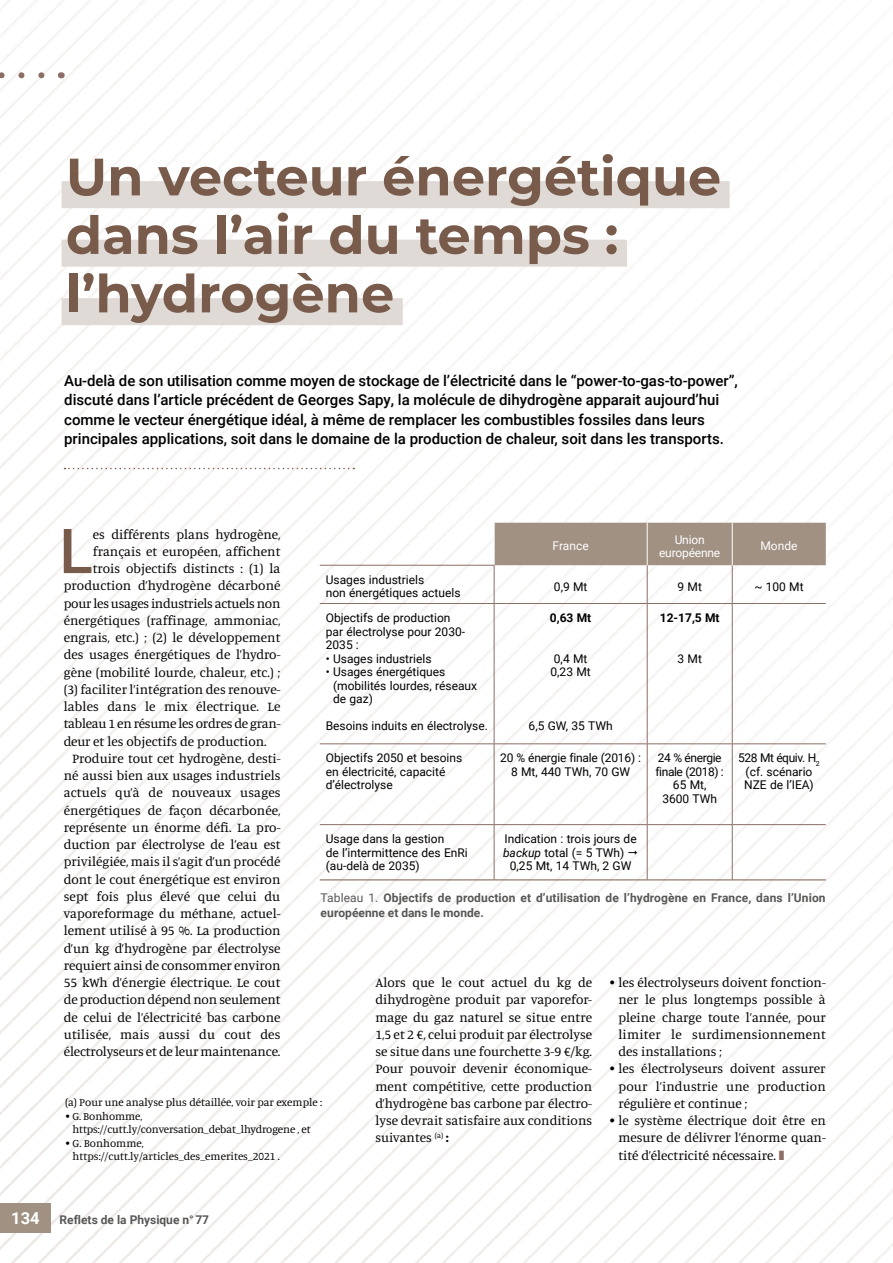
<style>
.page{position:relative;width:893px;height:1263px;background:#fff}
.page>*{position:absolute;margin:0;border:0;box-sizing:border-box;transform-origin:0 0}
.t1{font:500 62.1px "Roboto";color:#795b4b}
.t2{font:700 52.5px/58.5px "Montserrat";color:#795b4b}
.t3{font:500 15px/19.5px "Roboto";color:#000}
.t4{font:13.5px/17.2px "Manuale";color:#000;text-align:justify}
.t5{font:13.5px "Manuale";letter-spacing:-.02em;color:#000}
.t6{font:12px/13.5px "Roboto";color:#000}
.t7{font:700 12px/15px "Roboto";letter-spacing:.01em;color:#575756}
.t8{font:12px/13.5px "Roboto";letter-spacing:-.035em;color:#000;text-align:center}
.t9{font:12px/13.5px "Roboto";letter-spacing:-.015em;color:#fff;text-align:center}
.t10{font:700 12px "Roboto";color:#000}
.t11{font:11.25px/13.5px "Manuale";color:#000}
.s1{font-style:italic}
.s2{font-weight:400}
.s3{font-weight:700}
.s4{color:#8b6f65}
.s5{font-size:16.5px;color:#fff}
</style>
<div class="page">
<img style="left:0;top:0;width:893px;height:1263px">
<svg style="left:0;top:72px;width:51px;height:6px"></svg>
<div style="left:0;top:1203px;width:51px;height:30px;background:#a09183"></div>
<div style="left:62px;top:181px;width:668px;height:27px;background:#e0dad6"></div>
<div style="left:62px;top:240px;width:565px;height:27px;background:#e0dad6"></div>
<div style="left:62px;top:298px;width:341px;height:27px;background:#e0dad6"></div>
<div style="left:495px;top:523px;width:331px;height:42px;background:#a09183"></div>
<hr style="left:320px;top:880px;width:174px;height:1px;background:#795b4b">
<hr style="left:494px;top:880px;width:153px;height:1px;background:#795b4b">
<hr style="left:647px;top:880px;width:85px;height:1px;background:#795b4b">
<hr style="left:732px;top:880px;width:94px;height:1px;background:#795b4b">
<hr style="left:647px;top:565px;width:1px;height:38px;background:#8b6f65">
<hr style="left:732px;top:565px;width:1px;height:38px;background:#8b6f65">
<hr style="left:494px;top:603px;width:153px;height:1px;background:#8b6f65">
<hr style="left:647px;top:603px;width:85px;height:1px;background:#8b6f65">
<hr style="left:647px;top:604px;width:1px;height:140px;background:#8b6f65">
<hr style="left:732px;top:603px;width:94px;height:1px;background:#8b6f65">
<hr style="left:732px;top:604px;width:1px;height:140px;background:#8b6f65">
<hr style="left:320px;top:743px;width:174px;height:1px;background:#8b6f65">
<hr style="left:494px;top:743px;width:153px;height:1px;background:#8b6f65">
<hr style="left:647px;top:743px;width:85px;height:1px;background:#8b6f65">
<hr style="left:647px;top:744px;width:1px;height:80px;background:#8b6f65">
<hr style="left:732px;top:743px;width:94px;height:1px;background:#8b6f65">
<hr style="left:732px;top:744px;width:1px;height:80px;background:#8b6f65">
<hr style="left:320px;top:824px;width:174px;height:1px;background:#8b6f65">
<hr style="left:494px;top:824px;width:153px;height:1px;background:#8b6f65">
<hr style="left:647px;top:824px;width:85px;height:1px;background:#8b6f65">
<hr style="left:647px;top:825px;width:1px;height:55px;background:#8b6f65">
<hr style="left:732px;top:824px;width:94px;height:1px;background:#8b6f65">
<hr style="left:732px;top:825px;width:1px;height:55px;background:#8b6f65">
<hr style="left:494px;top:523px;width:1px;height:42px;background:#fff">
<hr style="left:647px;top:523px;width:1px;height:42px;background:#fff">
<hr style="left:732px;top:523px;width:1px;height:42px;background:#fff">
<hr style="left:320px;top:565px;width:174px;height:1px;background:#8b6f65">
<hr style="left:320px;top:603px;width:174px;height:1px;background:#8b6f65">
<hr style="left:494px;top:565px;width:1px;height:38px;background:#8b6f65">
<hr style="left:494px;top:604px;width:1px;height:140px;background:#8b6f65">
<hr style="left:494px;top:744px;width:1px;height:80px;background:#8b6f65">
<hr style="left:494px;top:825px;width:1px;height:55px;background:#8b6f65">
<svg style="left:65px;top:468px;width:289px;height:1px"></svg>
<svg style="left:629px;top:850px;width:8px;height:4px"></svg>
<h2 class="t2" style="left:66px;top:145px;width:657px">Un vecteur énergétique dans l’air du temps : l’hydrogène</h2>
<p class="t3" style="left:64px;top:370px;width:675px">Au-delà de son utilisation comme moyen de stockage de l’électricité dans le “power-to-gas-to-power”, discuté dans l’article précédent de Georges Sapy, la molécule de dihydrogène apparait aujourd’hui comme le vecteur énergétique idéal, à même de remplacer les combustibles fossiles dans leurs principales applications, soit dans le domaine de la production de chaleur, soit dans les transports.</p>
<h1 class="t1" style="left:59px;top:507px;width:35px">L</h1>
<p class="t4" style="left:93px;top:525px;width:189px">es différents plans hydrogène,</p>
<p class="t9" style="left:553px;top:539px;width:38px">France</p>
<p class="t9" style="left:659px;top:532px;width:63px">Union européenne</p>
<p class="t9" style="left:760px;top:539px;width:39px">Monde</p>
<p class="t4" style="left:93px;top:542px;width:189px">français et européen, affichent</p>
<p class="t4" style="left:93px;top:559px;width:189px">trois objectifs distincts : (1) la</p>
<p class="t4" style="left:64px;top:577px;width:218px">production d’hydrogène décarboné</p>
<p class="t5" style="left:64px;top:594px;width:218px">pour les usages industriels actuels non</p>
<p class="t4" style="left:64px;top:611px;width:218px">énergétiques (raffinage, ammoniac,</p>
<p class="t4" style="left:64px;top:628px;width:218px">engrais, etc.) ; (2) le développement</p>
<p class="t4" style="left:64px;top:646px;width:218px">des usages énergétiques de l’hydro-</p>
<p class="t4" style="left:64px;top:663px;width:218px">gène (mobilité lourde, chaleur, etc.) ;</p>
<p class="t4" style="left:64px;top:680px;width:218px">(3) faciliter l’intégration des renouve-</p>
<p class="t4" style="left:64px;top:697px;width:218px">lables dans le mix électrique. Le</p>
<p class="t5" style="left:64px;top:715px;width:218px">tableau 1 en résume les ordres de gran-</p>
<p class="t4" style="left:64px;top:732px;width:204px">deur et les objectifs de production.</p>
<p class="t4" style="left:72px;top:749px;width:210px">Produire tout cet hydrogène, desti-</p>
<p class="t4" style="left:64px;top:766px;width:218px">né aussi bien aux usages industriels</p>
<p class="t4" style="left:64px;top:784px;width:218px">actuels qu’à de nouveaux usages</p>
<p class="t4" style="left:64px;top:801px;width:218px">énergétiques de façon décarbonée,</p>
<p class="t4" style="left:64px;top:818px;width:218px">représente un énorme défi. La pro-</p>
<p class="t4" style="left:64px;top:835px;width:218px">duction par électrolyse de l’eau est</p>
<p class="t4" style="left:64px;top:853px;width:218px">privilégiée, mais il s’agit d’un procédé</p>
<p class="t4" style="left:64px;top:870px;width:218px">dont le cout énergétique est environ</p>
<p class="t4" style="left:64px;top:887px;width:218px">sept fois plus élevé que celui du</p>
<p class="t4" style="left:64px;top:904px;width:218px">vaporeformage du méthane, actuel-</p>
<p class="t4" style="left:64px;top:922px;width:218px">lement utilisé à 95 %. La production</p>
<p class="t4" style="left:64px;top:939px;width:218px">d’un kg d’hydrogène par électrolyse</p>
<p class="t4" style="left:64px;top:956px;width:218px">requiert ainsi de consommer environ</p>
<p class="t4" style="left:64px;top:973px;width:218px">55 kWh d’énergie électrique. Le cout</p>
<p class="t4" style="left:64px;top:991px;width:218px">de production dépend non seulement</p>
<p class="t4" style="left:64px;top:1008px;width:218px">de celui de l’électricité bas carbone</p>
<p class="t4" style="left:64px;top:1025px;width:218px">utilisée, mais aussi du cout des</p>
<p class="t4" style="left:64px;top:1042px;width:218px">électrolyseurs et de leur maintenance.</p>
<p class="t6" style="left:326px;top:572px;width:136px">Usages industriels<br>non énergétiques actuels</p>
<p class="t6" style="left:554px;top:579px;width:35px">0,9 Mt</p>
<p class="t6" style="left:677px;top:579px;width:26px">9 Mt</p>
<p class="t6" style="left:754px;top:579px;width:51px">~ 100 Mt</p>
<p class="t6" style="left:326px;top:611px;width:140px">Objectifs de production par électrolyse pour 2030-<br>2035 :</p>
<p class="t6" style="left:326px;top:651px;width:107px">• Usages industriels</p>
<p class="t6" style="left:333px;top:665px;width:146px;text-indent:-7px">• Usages énergétiques (mobilités lourdes, réseaux de gaz)</p>
<p class="t6" style="left:326px;top:719px;width:164px">Besoins induits en électrolyse.</p>
<p class="t10" style="left:550px;top:609px;width:43px">0,63 Mt</p>
<p class="t6" style="left:550px;top:651px;width:42px">0,4 Mt<br>0,23 Mt</p>
<p class="t10" style="left:660px;top:609px;width:61px">12-17,5 Mt</p>
<p class="t6" style="left:677px;top:651px;width:26px">3 Mt</p>
<p class="t6" style="left:529px;top:719px;width:86px">6,5 GW, 35 TWh</p>
<p class="t6" style="left:326px;top:751px;width:138px">Objectifs 2050 et besoins en électricité, capacité d’électrolyse</p>
<p class="t6" style="left:500px;top:751px;width:142px;text-align:center">20 % énergie finale (2016) :<br>8 Mt, 440 TWh, 70 GW</p>
<p class="t8" style="left:656px;top:751px;width:70px">24 % énergie finale (2018) :<br>65 Mt,<br>3600 TWh</p>
<p class="t6" style="left:738px;top:751px;width:83px;text-align:center">528 Mt équiv. H<sub>2 </sub>(cf. scénario<br>NZE de l’IEA)</p>
<p class="t6" style="left:326px;top:832px;width:144px">Usage dans la gestion<br>de l’intermittence des EnRi (au-delà de 2035)</p>
<p class="t6" style="left:505px;top:832px;width:134px">Indication : trois jours de</p>
<p class="t6" style="left:503px;top:845px;width:123px"><span class="s1">backup</span> total (= 5 TWh)</p>
<p class="t6" style="left:510px;top:859px;width:123px">0,25 Mt, 14 TWh, 2 GW</p>
<p class="t7" style="left:321px;top:890px;width:506px"><span class="s2">Tableau 1.</span> Objectifs de production et d’utilisation de l’hydrogène en France, dans l’Union européenne et dans le monde.</p>
<p class="t4" style="left:375px;top:973px;width:218px">Alors que le cout actuel du kg de dihydrogène produit par vaporefor&shy;mage du gaz naturel se situe entre 1,5 et 2 €, celui produit par électrolyse se situe dans une fourchette 3-9 €/kg.<br>Pour pouvoir devenir économique&shy;ment compétitive, cette production d’hydrogène bas carbone par électro&shy;lyse devrait satisfaire aux conditions suivantes <sup>(a)</sup> <span class="s3">:</span></p>
<p class="t4" style="left:618px;top:973px;width:209px;text-indent:-9px">• les électrolyseurs doivent fonction&shy;ner le plus longtemps possible à pleine charge toute l’année, pour limiter le surdimensionnement des installations ;</p>
<p class="t4" style="left:618px;top:1060px;width:209px;text-indent:-9px">• les électrolyseurs doivent assurer pour l’industrie une production régulière et continue ;</p>
<p class="t4" style="left:618px;top:1111px;width:209px;text-indent:-9px">• le système électrique doit être en mesure de délivrer l’énorme quan&shy;tité d’électricité nécessaire. <span class="s4">❚</span></p>
<p class="t11" style="left:65px;top:1095px;width:259px">(a) Pour une analyse plus détaillée, voir par exemple :</p>
<p class="t11" style="left:72px;top:1108px;width:240px;text-indent:-7px">• G. Bonhomme, https://cutt.ly/conversation_debat_lhydrogene , et</p>
<p class="t11" style="left:73px;top:1135px;width:209px;text-indent:-8px">• G. Bonhomme, https://cutt.ly/articles_des_emerites_2021 .</p>
<p class="t7" style="left:11px;top:1212px;width:199px"><span class="s5">134</span> Reflets de la Physique n° 77</p>
</div>
